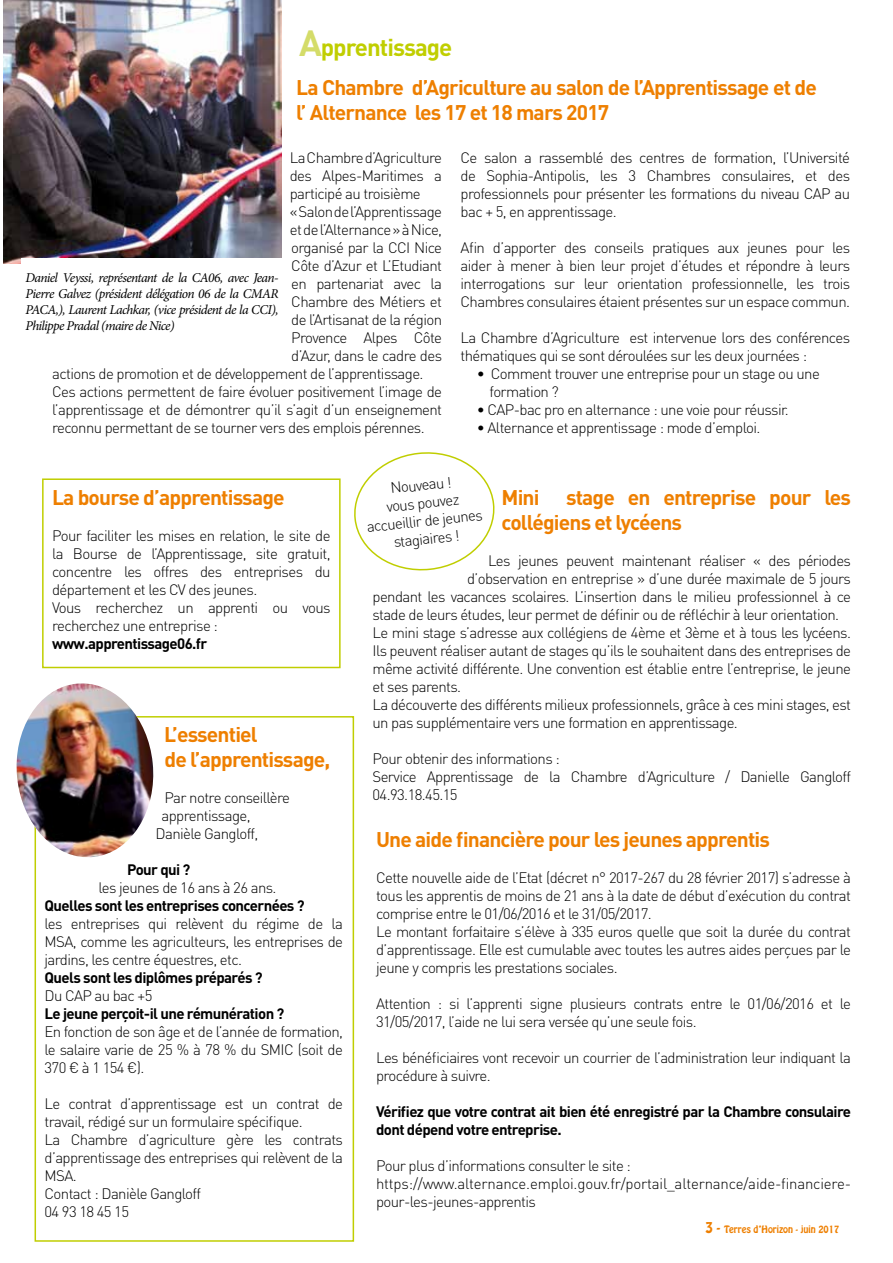
<style>
.page{position:relative;width:893px;height:1263px;background:#fff}
.page>*{position:absolute;margin:0;border:0;box-sizing:border-box;transform-origin:0 0}
.t1{font:700 24px "DIN Pro";letter-spacing:-.04em;color:#c0ce00}
.t2{font:700 21px/25.2px "DIN Pro";letter-spacing:-.04em;color:#ee7f00}
.t3{font:300 15px/18px "DIN Pro";letter-spacing:-.04em;color:#000}
.t4{font:700 15px/18px "DIN Pro";letter-spacing:-.04em;color:#000}
.t5{font:italic 13.5px/16.2px "Minion Pro";letter-spacing:-.045em;color:#000;text-align:justify}
.t6{font:9px "Hobo Std";color:#ee7f00}
.s1{font-size:36px;color:#d4dc69}
.s2{font-size:13.5px}
</style>
<div class="page">
<img style="left:3px;top:0;width:278px;height:263px">
<div style="left:42px;top:478px;width:299px;height:190px;border:2px solid #c0ce00"></div>
<div style="left:35px;top:716px;width:319px;height:526px;border:2px solid #c0ce00"></div>
<svg style="left:354px;top:452px;width:141px;height:119px"></svg>
<img style="left:16px;top:683px;width:142px;height:178px">
<div style="left:21px;top:258px;width:262px;height:78px;background:#fff"></div>
<h1 class="t1" style="left:299px;top:31px;width:155px"><span class="s1">A</span>pprentissage</h1>
<h2 class="t2" style="left:296px;top:74px;width:522px">La Chambre d’Agriculture au salon de l’Apprentissage et de l’ Alternance les 17 et 18 mars 2017</h2>
<p class="t3" style="left:290px;top:148px;width:154px">La Chambre d’Agriculture</p>
<p class="t3" style="left:290px;top:166px;width:154px">des Alpes-Maritimes a</p>
<p class="t3" style="left:290px;top:184px;width:133px">participé au troisième</p>
<p class="t3" style="left:290px;top:202px;width:154px">« Salon de l’Apprentissage</p>
<p class="t3" style="left:290px;top:220px;width:154px">et de l’Alternance » à Nice,</p>
<p class="t3" style="left:291px;top:238px;width:152px">organisé par la CCI Nice</p>
<p class="t3" style="left:291px;top:256px;width:152px">Côte d’Azur et L’Etudiant</p>
<p class="t3" style="left:291px;top:274px;width:152px">en partenariat avec la</p>
<p class="t3" style="left:291px;top:292px;width:152px">Chambre des Métiers et</p>
<p class="t3" style="left:291px;top:310px;width:152px">de l’Artisanat de la région</p>
<p class="t3" style="left:291px;top:328px;width:152px">Provence Alpes Côte</p>
<p class="t3" style="left:291px;top:346px;width:152px">d’Azur, dans le cadre des</p>
<p class="t3" style="left:52px;top:364px;width:373px">actions de promotion et de développement de l’apprentissage.</p>
<p class="t3" style="left:52px;top:382px;width:392px">Ces actions permettent de faire évoluer positivement l’image de</p>
<p class="t3" style="left:52px;top:400px;width:392px">l’apprentissage et de démontrer qu’il s’agit d’un enseignement</p>
<p class="t3" style="left:52px;top:418px;width:374px">reconnu permettant de se tourner vers des emplois pérennes.</p>
<p class="t5" style="left:26px;top:269px;width:255px">Daniel Veyssi, représentant de la CA06, avec Jean-Pierre Galvez (président délégation 06 de la CMAR PACA,), Laurent Lachkar, (vice président de la CCI), Philippe Pradal (maire de Nice)</p>
<p class="t3" style="left:461px;top:148px;width:391px;text-align:justify">Ce salon a rassemblé des centres de formation, l’Université de Sophia-Antipolis, les 3 Chambres consulaires, et des professionnels pour présenter les formations du niveau CAP au bac + 5, en apprentissage.</p>
<p class="t3" style="left:461px;top:238px;width:391px;text-align:justify">Afin d’apporter des conseils pratiques aux jeunes pour les aider à mener à bien leur projet d’études et répondre à leurs interrogations sur leur orientation professionnelle, les trois Chambres consulaires étaient présentes sur un espace commun.</p>
<p class="t3" style="left:461px;top:328px;width:391px">La Chambre d’Agriculture est intervenue lors des conférences thématiques qui se sont déroulées sur les deux journées :</p>
<p class="t3" style="left:490px;top:364px;width:332px;text-indent:-13px">• Comment trouver une entreprise pour un stage ou une formation ?</p>
<p class="t3" style="left:477px;top:400px;width:314px">• CAP-bac pro en alternance : une voie pour réussir.</p>
<p class="t3" style="left:477px;top:418px;width:285px">• Alternance et apprentissage : mode d’emploi.</p>
<h2 class="t2" style="left:52px;top:483px;width:234px">La bourse d’apprentissage</h2>
<p class="t3" style="left:52px;top:525px;width:280px">Pour faciliter les mises en relation, le site de la Bourse de l’Apprentissage, site gratuit, concentre les offres des entreprises du département et les CV des jeunes.<br>Vous recherchez un apprenti ou vous recherchez une entreprise :</p>
<p class="t4" style="left:52px;top:633px;width:157px">www.apprentissage06.fr</p>
<h2 class="t2" style="left:164px;top:721px;width:168px">L’essentiel<br>de l’apprentissage,</h2>
<p class="t3" style="left:165px;top:788px;width:127px">Par notre conseillère</p>
<p class="t3" style="left:162px;top:806px;width:91px">apprentissage,</p>
<p class="t3" style="left:156px;top:824px;width:104px">Danièle Gangloff,</p>
<p class="t4" style="left:127px;top:860px;width:65px">Pour qui ?</p>
<p class="t3" style="left:99px;top:878px;width:180px">les jeunes de 16 ans à 26 ans.</p>
<p class="t4" style="left:45px;top:896px;width:262px">Quelles sont les entreprises concernées ?</p>
<p class="t3" style="left:45px;top:914px;width:300px;text-align:justify">les entreprises qui relèvent du régime de la MSA, comme les agriculteurs, les entreprises de jardins, les centre équestres, etc.</p>
<p class="t4" style="left:45px;top:968px;width:220px">Quels sont les diplômes préparés ?</p>
<p class="t3" style="left:45px;top:986px;width:109px">Du CAP au bac +5</p>
<p class="t4" style="left:45px;top:1004px;width:241px">Le jeune perçoit-il une rémunération ?</p>
<p class="t3" style="left:45px;top:1022px;width:300px;text-align:justify">En fonction de son âge et de l’année de formation, le salaire varie de 25 % à 78 % du SMIC (soit de 370 € à 1 154 €).</p>
<p class="t3" style="left:45px;top:1094px;width:300px">Le contrat d’apprentissage est un contrat de travail, rédigé sur un formulaire spécifique.<br>La Chambre d’agriculture gère les contrats d’apprentissage des entreprises qui relèvent de la MSA.<br>Contact : Danièle Gangloff<br>04 93 18 45 15</p>
<p class="t3" style="left:362px;top:481px;width:118px;text-align:center;rotate:-6deg">Nouveau !<br>vous pouvez accueillir de jeunes stagiaires !</p>
<h2 class="t2" style="left:501px;top:484px;width:351px;text-indent:65px">stage en entreprise pour les collégiens et lycéens</h2>
<p class="t3" style="left:488px;top:551px;width:364px">Les jeunes peuvent maintenant réaliser « des périodes</p>
<p class="t3" style="left:467px;top:569px;width:386px">d’observation en entreprise » d’une durée maximale de 5 jours</p>
<p class="t3" style="left:372px;top:587px;width:480px">pendant les vacances scolaires. L’insertion dans le milieu professionnel à ce</p>
<p class="t3" style="left:372px;top:605px;width:468px">stade de leurs études, leur permet de définir ou de réfléchir à leur orientation.</p>
<p class="t3" style="left:372px;top:623px;width:480px">Le mini stage s’adresse aux collégiens de 4ème et 3ème et à tous les lycéens.</p>
<p class="t3" style="left:372px;top:641px;width:480px">Ils peuvent réaliser autant de stages qu’ils le souhaitent dans des entreprises de</p>
<p class="t3" style="left:372px;top:659px;width:480px">même activité différente. Une convention est établie entre l’entreprise, le jeune</p>
<p class="t3" style="left:372px;top:677px;width:90px">et ses parents.</p>
<p class="t3" style="left:372px;top:695px;width:480px">La découverte des différents milieux professionnels, grâce à ces mini stages, est</p>
<p class="t3" style="left:372px;top:713px;width:367px">un pas supplémentaire vers une formation en apprentissage.</p>
<p class="t3" style="left:372px;top:749px;width:480px">Pour obtenir des informations :<br>Service Apprentissage de la Chambre d’Agriculture / Danielle Gangloff<br>04.93.18.45.15</p>
<h2 class="t2" style="left:501px;top:484px;width:40px">Mini</h2>
<h2 class="t2" style="left:376px;top:826px;width:395px">Une aide financière pour les jeunes apprentis</h2>
<p class="t3" style="left:376px;top:868px;width:477px">Cette nouvelle aide de l’Etat (décret n° 2017-267 du 28 février 2017) s’adresse à tous les apprentis de moins de 21 ans à la date de début d’exécution du contrat comprise entre le 01/06/2016 et le 31/05/2017.<br>Le montant forfaitaire s’élève à 335 euros quelle que soit la durée du contrat d’apprentissage. Elle est cumulable avec toutes les autres aides perçues par le jeune y compris les prestations sociales.</p>
<p class="t3" style="left:376px;top:994px;width:477px">Attention : si l’apprenti signe plusieurs contrats entre le 01/06/2016 et le<br>31/05/2017, l’aide ne lui sera versée qu’une seule fois.</p>
<p class="t3" style="left:376px;top:1048px;width:477px">Les bénéficiaires vont recevoir un courrier de l’administration leur indiquant la procédure à suivre.</p>
<p class="t4" style="left:376px;top:1102px;width:476px">Vérifiez que votre contrat ait bien été enregistré par la Chambre consulaire dont dépend votre entreprise.</p>
<p class="t3" style="left:376px;top:1156px;width:477px">Pour plus d’informations consulter le site : https://www.alternance.emploi.gouv.fr/portail_alternance/aide-financiere&shy;pour-les-jeunes-apprentis</p>
<p class="t6" style="left:705px;top:1223px;width:136px"><span class="s2">3 -</span> Terres d’Horizon - juin 2017</p>
</div>
